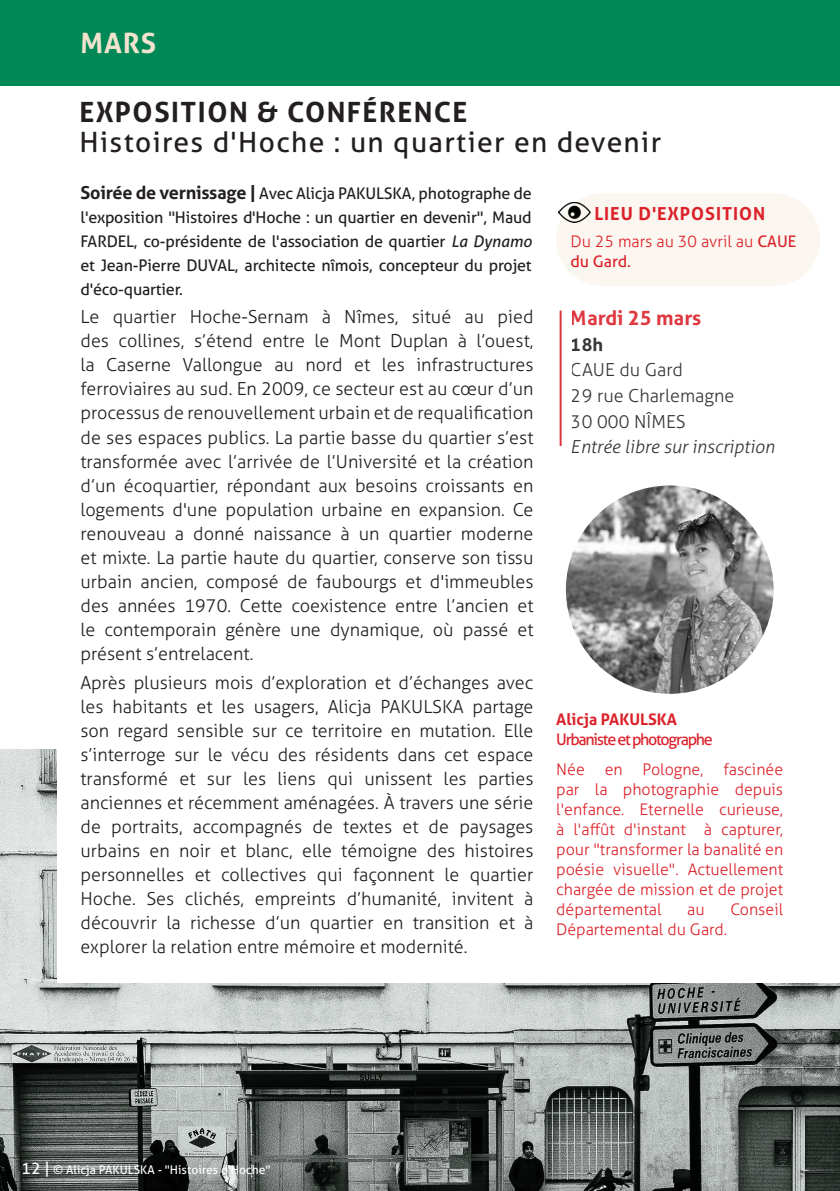
<style>
.page{position:relative;width:840px;height:1191px;background:#fff}
.page>*{position:absolute;margin:0;border:0;box-sizing:border-box;transform-origin:0 0}
.NEW_titre_even{font:28px "Aller";letter-spacing:.05em;color:#231f20}
.NEW_titre_even-2{font:700 28px "Aller";letter-spacing:.05em;color:#231f20}
.NEW_TITRE{font:700 28px "Aller";color:#f2e3ce}
.t1{font:700 20px "Aller";color:#db222a}
.NEW_texte_even{font:300 18px/24px "Aller";color:#231f20;text-align:justify}
.t2{font:italic 300 18px "Aller";color:#231f20}
.NEW_PUBLIC{font:700 18px "Aller";letter-spacing:.05em;color:#db222a}
.t3{font:700 18px "Aller";color:#231f20}
.NEW_Leg_Photo{font:300 16px/20px "Aller";color:#db222a}
.NEW_type_even_AG{font:16px/24px "Aller";letter-spacing:-.01em;color:#231f20;text-align:justify}
.NEW_Leg_Photo-2{font:16px "Aller";letter-spacing:-.08em;color:#db222a}
.NEW_Leg_Photo-3{font:700 16px "Aller";color:#db222a}
.NEW_Leg_Photo-4{font:16px "Aller";color:#fff}
.t4{font:12px "Aller";color:#fff}
.s1{font-weight:700;font-size:18px}
.s2{font-style:italic}
.s3{font-weight:400}
</style>
<div class="page">
<img style="left:0;top:749px;width:839px;height:442px">
<div style="left:544px;top:726px;width:295px;height:256px;background:#fff"></div>
<hr style="left:559px;top:310px;width:2px;height:136px;background:#db222a">
<div style="left:0;top:0;width:839px;height:85px;background:#008956"></div>
<div style="left:556px;top:193px;width:263px;height:93px;background:#fbf6f0;border-radius:46px"></div>
<img style="left:558px;top:203px;width:32px;height:19px">
<div style="left:58px;top:310px;width:498px;height:672px;background:#fff"></div>
<img style="left:565px;top:485px;width:208px;height:209px;border-radius:104px">
<p class="NEW_TITRE" style="left:80px;top:25px;width:77px">MARS</p>
<p class="NEW_titre_even-2" style="left:79px;top:94px;width:389px">EXPOSITION &amp; CONFÉRENCE</p>
<p class="NEW_titre_even" style="left:79px;top:125px;width:583px">Histoires d'Hoche : un quartier en devenir</p>
<p class="NEW_type_even_AG" style="left:80px;top:181px;width:452px"><span class="s1">Soirée de vernissage |</span> Avec Alicja PAKULSKA, photographe de l'exposition "Histoires d'Hoche : un quartier en devenir", Maud FARDEL, co-présidente de l'association de quartier <span class="s2">La Dynamo </span>et Jean-Pierre DUVAL, architecte nîmois, concepteur du projet d'éco-quartier.</p>
<p class="NEW_texte_even" style="left:80px;top:305px;width:454px">Le quartier Hoche-Sernam à Nîmes, situé au pied des collines, s’étend entre le Mont Duplan à l’ouest, la Caserne Vallongue au nord et les infrastructures ferroviaires au sud. En 2009, ce secteur est au cœur d’un processus de renouvellement urbain et de requalification de ses espaces publics. La partie basse du quartier s’est transformée avec l’arrivée de l’Université et la création d’un écoquartier, répondant aux besoins croissants en logements d'une population urbaine en expansion. Ce renouveau a donné naissance à un quartier moderne et mixte. La partie haute du quartier, conserve son tissu urbain ancien, composé de faubourgs et d'immeubles des années 1970. Cette coexistence entre l’ancien et le contemporain génère une dynamique, où passé et présent s’entrelacent.</p>
<p class="NEW_texte_even" style="left:80px;top:670px;width:454px">Après plusieurs mois d’exploration et d’échanges avec les habitants et les usagers, Alicja PAKULSKA partage son regard sensible sur ce territoire en mutation. Elle s’interroge sur le vécu des résidents dans cet espace transformé et sur les liens qui unissent les parties anciennes et récemment aménagées. À travers une série de portraits, accompagnés de textes et de paysages urbains en noir et blanc, elle témoigne des histoires personnelles et collectives qui façonnent le quartier Hoche. Ses clichés, empreints d’humanité, invitent à découvrir la richesse d’un quartier en transition et à explorer la relation entre mémoire et modernité.</p>
<p class="NEW_PUBLIC" style="left:594px;top:202px;width:172px">LIEU D'EXPOSITION</p>
<p class="NEW_Leg_Photo" style="left:570px;top:232px;width:227px">Du 25 mars au 30 avril au <span class="s3">CAUE du Gard.</span></p>
<p class="t1" style="left:570px;top:305px;width:132px">Mardi 25 mars</p>
<p class="t3" style="left:570px;top:333px;width:34px">18h</p>
<p class="NEW_texte_even" style="left:570px;top:357px;width:165px;line-height:25.6px;text-align:left">CAUE du Gard<br>29 rue Charlemagne<br>30 000 NÎMES</p>
<p class="t2" style="left:570px;top:435px;width:205px">Entrée libre sur inscription</p>
<p class="NEW_Leg_Photo-3" style="left:556px;top:709px;width:122px">Alicja PAKULSKA</p>
<p class="NEW_Leg_Photo-2" style="left:556px;top:729px;width:158px">Urbaniste et photographe</p>
<p class="NEW_Leg_Photo" style="left:556px;top:759px;width:228px;text-align:justify">Née en Pologne, fascinée par la photographie depuis l'enfance. Eternelle curieuse, à l'affût d'instant à capturer, pour "transformer la banalité en poésie visuelle". Actuellement chargée de mission et de projet départemental</p>
<p class="NEW_Leg_Photo" style="left:686px;top:899px;width:19px">au</p>
<p class="NEW_Leg_Photo" style="left:730px;top:899px;width:54px">Conseil</p>
<p class="NEW_Leg_Photo" style="left:556px;top:919px;width:172px">Départemental du Gard.</p>
<p class="NEW_Leg_Photo-4" style="left:22px;top:1158px;width:30px">12 |</p>
<p class="t4" style="left:53px;top:1162px;width:219px">© Alicja PAKULSKA - "Histoires d'Hoche"</p>
</div>
